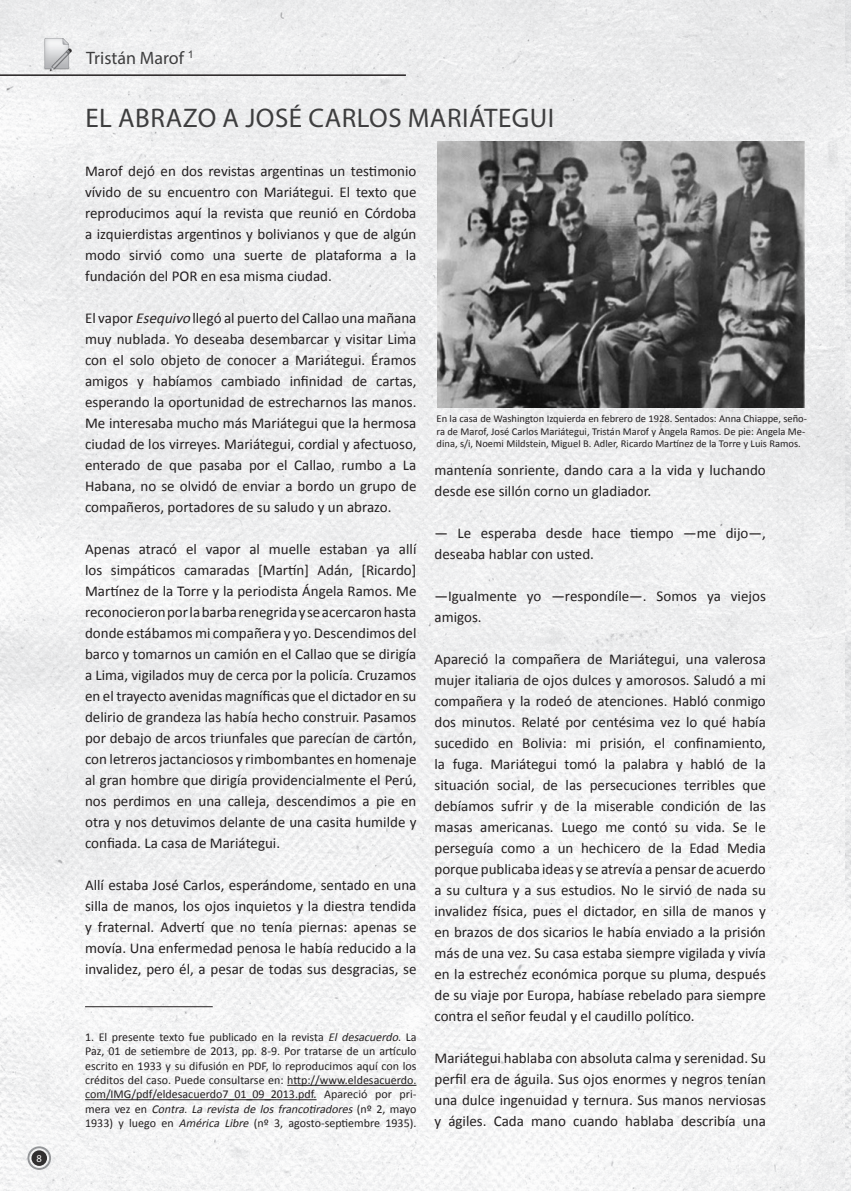
<style>
.page{position:relative;width:851px;height:1191px;background:#fff}
.page>*{position:absolute;margin:0;border:0;box-sizing:border-box;transform-origin:0 0}
.TITULOS{font:27px "Myriad Pro";letter-spacing:.02em;color:#3e3e3f}
.AUTOR{font:18px "Myriad Pro";color:#3e3e3f}
.t1{font:15px/21px "Calibri";color:#231f20;text-align:justify}
.t2{font:12px/14.4px "Calibri";color:#231f20;text-align:justify}
.Leyemda{font:10.5px/12.6px "Calibri";color:#231f20}
.t3{font:10.5px "Myriad Pro";color:#fff}
.s1{font-style:italic}
</style>
<div class="page">
<img style="left:0;top:0;width:845px;height:1191px">
<img style="left:845px;top:0;width:5px;height:1191px">
<hr style="left:85px;top:1006px;width:128px;height:1px;background:#231f20">
<hr style="left:287px;top:1085px;width:129px;height:1px;background:#231f20">
<hr style="left:85px;top:1099px;width:231px;height:1px;background:#231f20">
<img style="left:34px;top:33px;width:47px;height:47px">
<hr style="left:0;top:74px;width:406px;height:2px;background:#231f20">
<img style="left:437px;top:141px;width:367px;height:266px">
<svg style="left:27px;top:1146px;width:24px;height:24px"></svg>
<div style="left:31px;top:1150px;width:16px;height:15px;background:#312f30;border-radius:50%"></div>
<p class="t3" style="left:37px;top:1151px;width:7px">8</p>
<p class="AUTOR" style="left:86px;top:47px;width:109px">Tristán Marof <sup>1</sup></p>
<p class="TITULOS" style="left:85px;top:101px;width:470px">EL ABRAZO A JOSÉ CARLOS MARIÁTEGUI</p>
<p class="t1" style="left:85px;top:160px;width:333px">Marof dejó en dos revistas argentinas un testimonio vívido de su encuentro con Mariátegui. El texto que reproducimos aquí la revista que reunió en Córdoba a izquierdistas argentinos y bolivianos y que de algún modo sirvió como una suerte de plataforma a la fundación del POR en esa misma ciudad.</p>
<p class="t1" style="left:85px;top:307px;width:333px">El vapor <span class="s1">Esequivo</span> llegó al puerto del Callao una mañana muy nublada. Yo deseaba desembarcar y visitar Lima con el solo objeto de conocer a Mariátegui. Éramos amigos y habíamos cambiado infinidad de cartas, esperando la oportunidad de estrecharnos las manos.<br>Me interesaba mucho más Mariátegui que la hermosa ciudad de los virreyes. Mariátegui, cordial y afectuoso, enterado de que pasaba por el Callao, rumbo a La Habana, no se olvidó de enviar a bordo un grupo de compañeros, portadores de su saludo y un abrazo.</p>
<p class="t1" style="left:85px;top:538px;width:333px">Apenas atracó el vapor al muelle estaban ya allí los simpáticos camaradas [Martín] Adán, [Ricardo] Martínez de la Torre y la periodista Ángela Ramos. Me reconocieron por la barba renegrida y se acercaron hasta donde estábamos mi compañera y yo. Descendimos del barco y tomarnos un camión en el Callao que se dirigía a Lima, vigilados muy de cerca por la policía. Cruzamos en el trayecto avenidas magníficas que el dictador en su delirio de grandeza las había hecho construir. Pasamos por debajo de arcos triunfales que parecían de cartón, con letreros jactanciosos y rimbombantes en homenaje al gran hombre que dirigía providencialmente el Perú, nos perdimos en una calleja, descendimos a pie en otra y nos detuvimos delante de una casita humilde y confiada. La casa de Mariátegui.<sup>1</sup></p>
<p class="t1" style="left:85px;top:874px;width:333px">Allí estaba José Carlos, esperándome, sentado en una silla de manos, los ojos inquietos y la diestra tendida y fraternal. Advertí que no tenía piernas: apenas se movía. Una enfermedad penosa le había reducido a la invalidez, pero él, a pesar de todas sus desgracias, se</p>
<p class="t2" style="left:85px;top:1029px;width:333px">1. El presente texto fue publicado en la revista <span class="s1">El desacuerdo</span>. La Paz, 01 de setiembre de 2013, pp. 8-9. Por tratarse de un artículo escrito en 1933 y su difusión en PDF, lo reproducimos aquí con los créditos del caso. Puede consultarse en: http://www.eldesacuerdo. com/IMG/pdf/eldesacuerdo7_01_09_2013.pdf. Apareció por pri&shy;m e r a v e z e n <span class="s1">Contra. La revista de los francotiradores</span> ( n º 2 , m a y o 1933) y luego en <span class="s1">América Libre</span> (nº 3, agosto-septiembre 1935).</p>
<p class="Leyemda" style="left:436px;top:412px;width:372px">En la casa de Washington Izquierda en febrero de 1928. Sentados: Anna Chiappe, seño&shy;ra de Marof, José Carlos Mariátegui, Tristán Marof y Angela Ramos. De pie: Angela Me&shy;dina, s/i, Noemi Mildstein, Miguel B. Adler, Ricardo Martínez de la Torre y Luis Ramos.</p>
<p class="t1" style="left:434px;top:458px;width:333px">mantenía sonriente, dando cara a la vida y luchando desde ese sillón corno un gladiador.</p>
<p class="t1" style="left:434px;top:521px;width:333px">— Le esperaba desde hace tiempo —me dijo—, deseaba hablar con usted.</p>
<p class="t1" style="left:434px;top:584px;width:333px">—Igualmente yo —respondíle—. Somos ya viejos amigos.</p>
<p class="t1" style="left:434px;top:647px;width:333px">Apareció la compañera de Mariátegui, una valerosa mujer italiana de ojos dulces y amorosos. Saludó a mi compañera y la rodeó de atenciones. Habló conmigo dos minutos. Relaté por centésima vez lo qué había sucedido en Bolivia: mi prisión, el confinamiento, la fuga. Mariátegui tomó la palabra y habló de la situación social, de las persecuciones terribles que debíamos sufrir y de la miserable condición de las masas americanas. Luego me contó su vida. Se le perseguía como a un hechicero de la Edad Media porque publicaba ideas y se atrevía a pensar de acuerdo a su cultura y a sus estudios. No le sirvió de nada su invalidez física, pues el dictador, en silla de manos y en brazos de dos sicarios le había enviado a la prisión más de una vez. Su casa estaba siempre vigilada y vivía en la estrechez económica porque su pluma, después de su viaje por Europa, habíase rebelado para siempre contra el señor feudal y el caudillo político.</p>
<p class="t1" style="left:434px;top:1046px;width:333px">Mariátegui hablaba con absoluta calma y serenidad. Su perfil era de águila. Sus ojos enormes y negros tenían una dulce ingenuidad y ternura. Sus manos nerviosas y ágiles. Cada mano cuando hablaba describía una</p>
</div>
